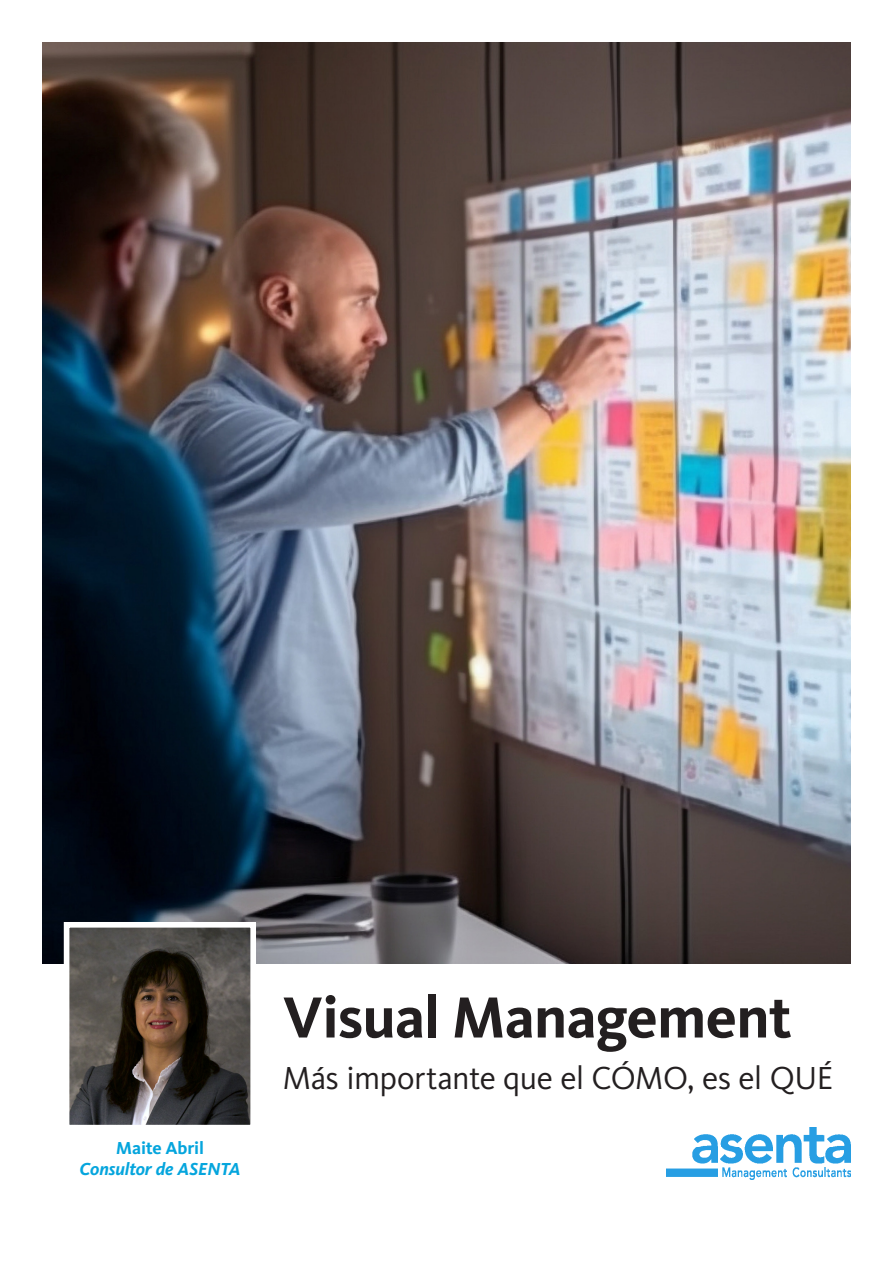
<style>
.page{position:relative;width:893px;height:1263px;background:#fff}
.page>*{position:absolute;margin:0;border:0;box-sizing:border-box;transform-origin:0 0}
.t1{font:700 60px "Kievit OT";letter-spacing:-.015em;color:#231f20}
.t2{font:33px "Kievit OT";letter-spacing:-.015em;color:#231f20}
.t3{font:italic 700 18px "Kievit OT";letter-spacing:-.005em;color:#05a5dd}
.t4{font:700 18px "Kievit OT";letter-spacing:-.01em;color:#05a5dd}
</style>
<div class="page">
<img style="left:43px;top:43px;width:807px;height:920px">
<svg style="left:61px;top:919px;width:198px;height:206px"></svg>
<img style="left:667px;top:1127px;width:183px;height:52px">
<p class="t4" style="left:116px;top:1137px;width:89px">Maite Abril</p>
<p class="t3" style="left:80px;top:1158px;width:163px">Consultor de ASENTA</p>
<p class="t1" style="left:283px;top:982px;width:510px">Visual Management</p>
<p class="t2" style="left:283px;top:1059px;width:552px">Más importante que el CÓMO, es el QUÉ</p>
</div>
